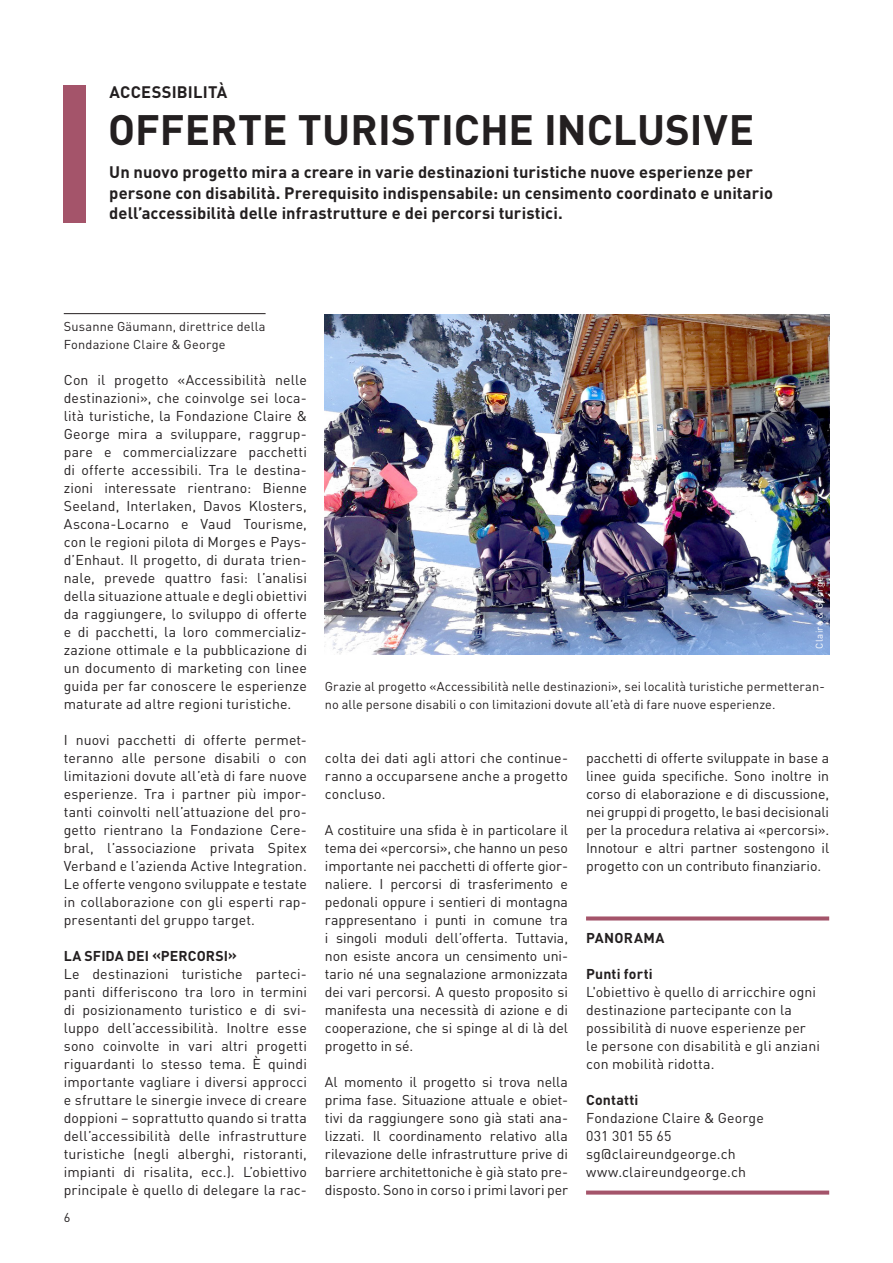
<style>
.page{position:relative;width:893px;height:1263px;background:#fff}
.page>*{position:absolute;margin:0;border:0;box-sizing:border-box;transform-origin:0 0}
.NEW_Titre_Grand{font:700 42px "DINOT";letter-spacing:.005em;color:#231f20}
.NEW_Chapeau{font:700 16.5px/20.2px "DINOT";letter-spacing:.005em;color:#231f20}
.NEW_Titre_Petit{font:700 16.5px "DINOT";letter-spacing:.01em;color:#231f20}
.FRANZ_neu_URS{font:14.1px/18px "DINOT";letter-spacing:.005em;color:#231f20;text-align:justify}
.Innen_box_lauftext{font:14.1px/18px "DINOT";letter-spacing:.01em;color:#231f20}
.NEW_Intertitre{font:700 14.1px "DINOT";letter-spacing:.005em;color:#231f20}
.Innen_box_titel{font:700 14.1px "DINOT";letter-spacing:.035em;color:#231f20}
.Innen_Bildlegende{font:12.75px/18px "DINOT";letter-spacing:.005em;color:#231f20}
.Innen_Autor_linie{font:12.75px/18px "DINOT";letter-spacing:.015em;color:#231f20}
.Innen_Bildlegende-2{font:9.75px "DINOT";letter-spacing:.025em;color:#fff}
.s1{font-weight:700}
</style>
<div class="page">
<hr style="left:64px;top:313px;width:202px;height:1px;background:#231f20">
<svg style="left:586px;top:916px;width:243px;height:4px"></svg>
<svg style="left:586px;top:1190px;width:243px;height:4px"></svg>
<div style="left:64px;top:85px;width:22px;height:138px;background:#a4546a"></div>
<img style="left:325px;top:315px;width:504px;height:340px">
<p class="NEW_Titre_Petit" style="left:109px;top:79px;width:120px">ACCESSIBILITÀ</p>
<p class="NEW_Titre_Grand" style="left:108px;top:97px;width:648px">OFFERTE TURISTICHE INCLUSIVE</p>
<p class="NEW_Chapeau" style="left:109px;top:161px;width:665px">Un nuovo progetto mira a creare in varie destinazioni turistiche nuove esperienze per persone con disabilità. Prerequisito indispensabile: un censimento coordinato e unitario dell’accessibilità delle infrastrutture e dei percorsi turistici.</p>
<p class="Innen_Autor_linie" style="left:64px;top:316px;width:203px">Susanne Gäumann, direttrice della<br>Fondazione Claire &amp; George</p>
<p class="FRANZ_neu_URS" style="left:64px;top:369px;width:245px">Con il progetto «Accessibilità nelle destinazioni», che coinvolge sei loca&shy;lità turistiche, la Fondazione Claire &amp; George mira a sviluppare, raggrup&shy;pare e commercializzare pacchetti di offerte accessibili. Tra le destina&shy;zioni interessate rientrano: Bienne Seeland, Interlaken, Davos Klosters, Ascona-Locarno e Vaud Tourisme, con le regioni pilota di Morges e Pays&shy;d’Enhaut. Il progetto, di durata trien&shy;nale, prevede quattro fasi: l’analisi della situazione attuale e degli obiettivi da raggiungere, lo sviluppo di offerte e di pacchetti, la loro commercializ&shy;zazione ottimale e la pubblicazione di un documento di marketing con linee guida per far conoscere le esperienze maturate ad altre regioni turistiche.</p>
<p class="FRANZ_neu_URS" style="left:64px;top:729px;width:245px">I nuovi pacchetti di offerte permet&shy;teranno alle persone disabili o con limitazioni dovute all’età di fare nuove esperienze. Tra i partner più impor&shy;tanti coinvolti nell’attuazione del pro&shy;getto rientrano la Fondazione Cere&shy;bral, l’associazione privata Spitex Verband e l’azienda Active Integration.<br>Le offerte vengono sviluppate e testate in collaborazione con gli esperti rap&shy;presentanti del gruppo target.</p>
<p class="NEW_Intertitre" style="left:64px;top:945px;width:175px">LA SFIDA DEI «PERCORSI»</p>
<p class="FRANZ_neu_URS" style="left:64px;top:963px;width:245px">Le destinazioni turistiche parteci&shy;panti differiscono tra loro in termini di posizionamento turistico e di svi&shy;luppo dell’accessibilità. Inoltre esse sono coinvolte in vari altri progetti riguardanti lo stesso tema. È quindi importante vagliare i diversi approcci e sfruttare le sinergie invece di creare doppioni – soprattutto quando si tratta dell’accessibilità delle infrastrutture turistiche (negli alberghi, ristoranti, impianti di risalita, ecc.). L’obiettivo principale è quello di delegare la rac-</p>
<p class="Innen_Bildlegende" style="left:64px;top:1207px;width:8px">6</p>
<p class="Innen_Bildlegende-2" style="left:812px;top:648px;width:73px;rotate:-90deg">Claire &amp; George</p>
<p class="Innen_Bildlegende" style="left:325px;top:676px;width:501px">Grazie al progetto «Accessibilità nelle destinazioni», sei località turistiche permetteran&shy;no alle persone disabili o con limitazioni dovute all’età di fare nuove esperienze.</p>
<p class="FRANZ_neu_URS" style="left:325px;top:747px;width:245px">colta dei dati agli attori che continue&shy;ranno a occuparsene anche a progetto concluso.</p>
<p class="FRANZ_neu_URS" style="left:325px;top:819px;width:245px">A costituire una sfida è in particolare il tema dei «percorsi», che hanno un peso importante nei pacchetti di offerte gior&shy;naliere. I percorsi di trasferimento e pedonali oppure i sentieri di montagna rappresentano i punti in comune tra i singoli moduli dell’offerta. Tuttavia, non esiste ancora un censimento uni&shy;tario né una segnalazione armonizzata dei vari percorsi. A questo proposito si manifesta una necessità di azione e di cooperazione, che si spinge al di là del progetto in sé.</p>
<p class="FRANZ_neu_URS" style="left:325px;top:1071px;width:245px">Al momento il progetto si trova nella prima fase. Situazione attuale e obiet&shy;tivi da raggiungere sono già stati ana&shy;lizzati. Il coordinamento relativo alla rilevazione delle infrastrutture prive di barriere architettoniche è già stato pre&shy;disposto. Sono in corso i primi lavori per</p>
<p class="FRANZ_neu_URS" style="left:586px;top:747px;width:245px">pacchetti di offerte sviluppate in base a linee guida specifiche. Sono inoltre in corso di elaborazione e di discussione, nei gruppi di progetto, le basi decisionali per la procedura relativa ai «percorsi».<br>Innotour e altri partner sostengono il progetto con un contributo finanziario.</p>
<p class="Innen_box_titel" style="left:586px;top:927px;width:80px">PANORAMA</p>
<p class="Innen_box_lauftext" style="left:586px;top:963px;width:235px"><span class="s1">Punti forti<br></span>L'obiettivo è quello di arricchire ogni destinazione partecipante con la possibilità di nuove esperienze per le persone con disabilità e gli anziani con mobilità ridotta.</p>
<p class="Innen_box_lauftext" style="left:586px;top:1089px;width:179px"><span class="s1">Contatti<br></span>Fondazione Claire &amp; George<br>031 301 55 65 sg@claireundgeorge.ch www.claireundgeorge.ch</p>
</div>
